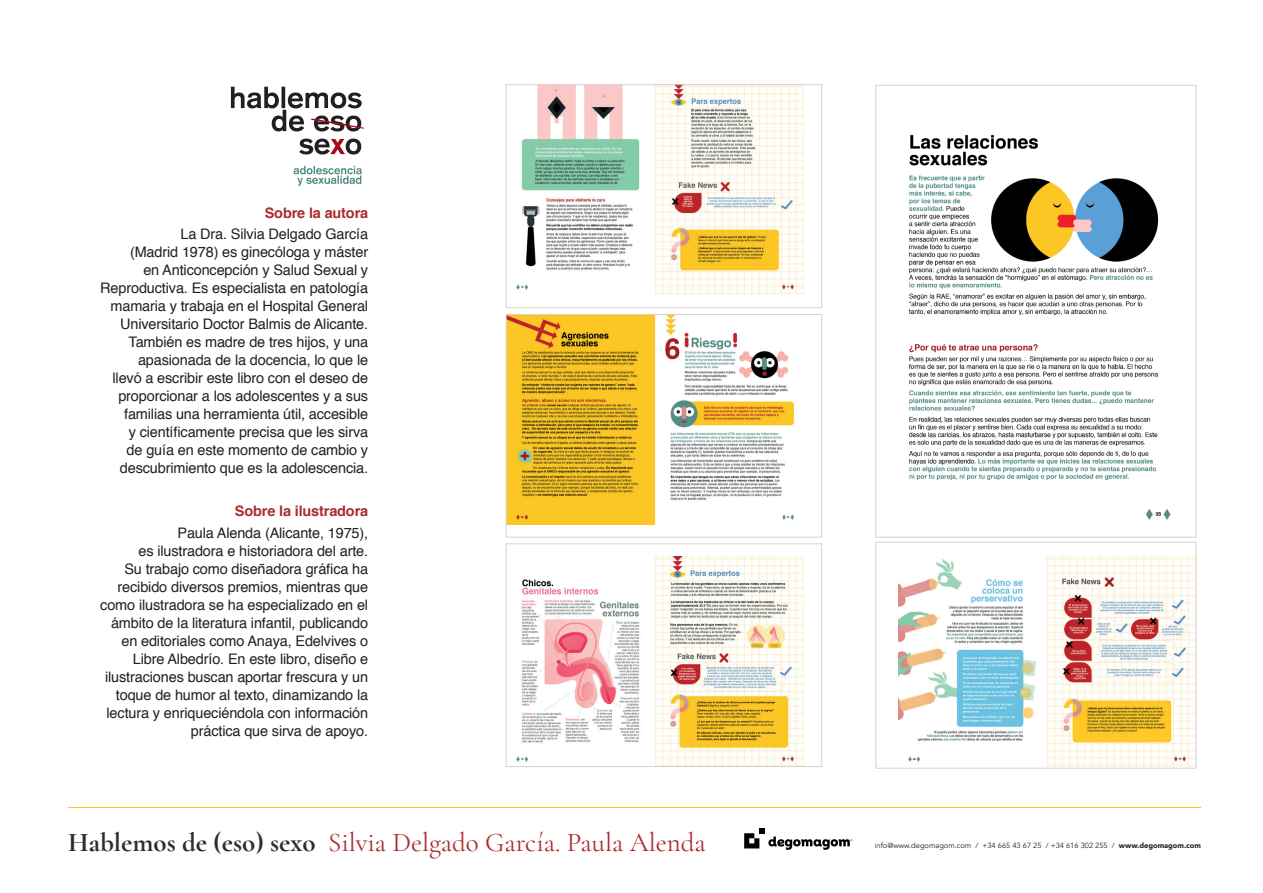
<style>
.page{position:relative;width:1263px;height:893px;background:#fff}
.page>*{position:absolute;margin:0;border:0;box-sizing:border-box;transform-origin:0 0}
.t1{font:27px "Cormorant Garamond";color:#ab2b30}
.t2{font:14.55px/18px "Helvetica";letter-spacing:-.01em;color:#231f20;text-align:right}
.t3{font:700 14.55px "Helvetica";letter-spacing:-.01em;color:#ab2b30}
.t4{font:7.5px "Avenir";color:#231f20}
.s1{font-weight:700;color:#2f2c30}
.s2{font-weight:900}
</style>
<div class="page">
<img style="left:516px;top:87px;width:288px;height:208px">
<div style="left:506px;top:85px;width:316px;height:223px;border:1px solid #d8d1ce"></div>
<img style="left:909px;top:135px;width:262px;height:385px">
<div style="left:876px;top:85px;width:320px;height:452px;border:1px solid #d8d1ce"></div>
<img style="left:508px;top:316px;width:286px;height:208px">
<div style="left:506px;top:314px;width:316px;height:223px;border:1px solid #d8d1ce"></div>
<img style="left:516px;top:557px;width:288px;height:208px">
<div style="left:506px;top:544px;width:316px;height:223px;border:1px solid #d8d1ce"></div>
<img style="left:898px;top:557px;width:296px;height:209px">
<div style="left:876px;top:542px;width:320px;height:226px;border:1px solid #d8d1ce"></div>
<svg style="left:744px;top:828px;width:108px;height:22px"></svg>
<hr style="left:68px;top:807px;width:1133px;height:1px;background:#fcc625">
<svg style="left:294px;top:166px;width:68px;height:20px"></svg>
<svg style="left:231px;top:87px;width:133px;height:44px"></svg>
<svg style="left:299px;top:139px;width:62px;height:15px"></svg>
<p class="t3" style="left:265px;top:201px;width:105px">Sobre la autora</p>
<p class="t2" style="left:100px;top:226px;width:269px">La Dra. Silvia Delgado García<br>(Madrid 1978) es ginecóloga y máster<br>en Anticoncepción y Salud Sexual y Reproductiva. Es especialista en patología mamaria y trabaja en el Hospital General Universitario Doctor Balmis de Alicante.<br>También es madre de tres hijos, y una apasionada de la docencia, lo que le<br>llevó a escribir este libro con el deseo de proporcionar a los adolescentes y a sus familias una herramienta útil, accesible<br>y científicamente precisa que les sirva<br>de guía en este momento de cambio y descubrimiento que es la adolescencia.</p>
<p class="t3" style="left:235px;top:499px;width:135px">Sobre la ilustradora</p>
<p class="t2" style="left:100px;top:525px;width:269px">Paula Alenda (Alicante, 1975),<br>es ilustradora e historiadora del arte.<br>Su trabajo como diseñadora gráfica ha recibido diversos premios, mientras que como ilustradora se ha especializado en el ámbito de la literatura infantil, publicando en editoriales como Anaya, Edelvives o Libre Albedrío. En este libro, diseño e ilustraciones buscan aportar frescura y un toque de humor al texto, dinamizando la lectura y enriqueciéndola con información práctica que sirva de apoyo.</p>
<h1 class="t1" style="left:68px;top:826px;width:639px"><span class="s1">Hablemos de (eso) sexo</span> Silvia Delgado García. Paula Alenda</h1>
<p class="t4" style="left:875px;top:840px;width:328px">info@www.degomagom.com / +34 665 43 67 25 / +34 616 302 255 / <span class="s2">www.degomagom.com</span></p>
</div>
